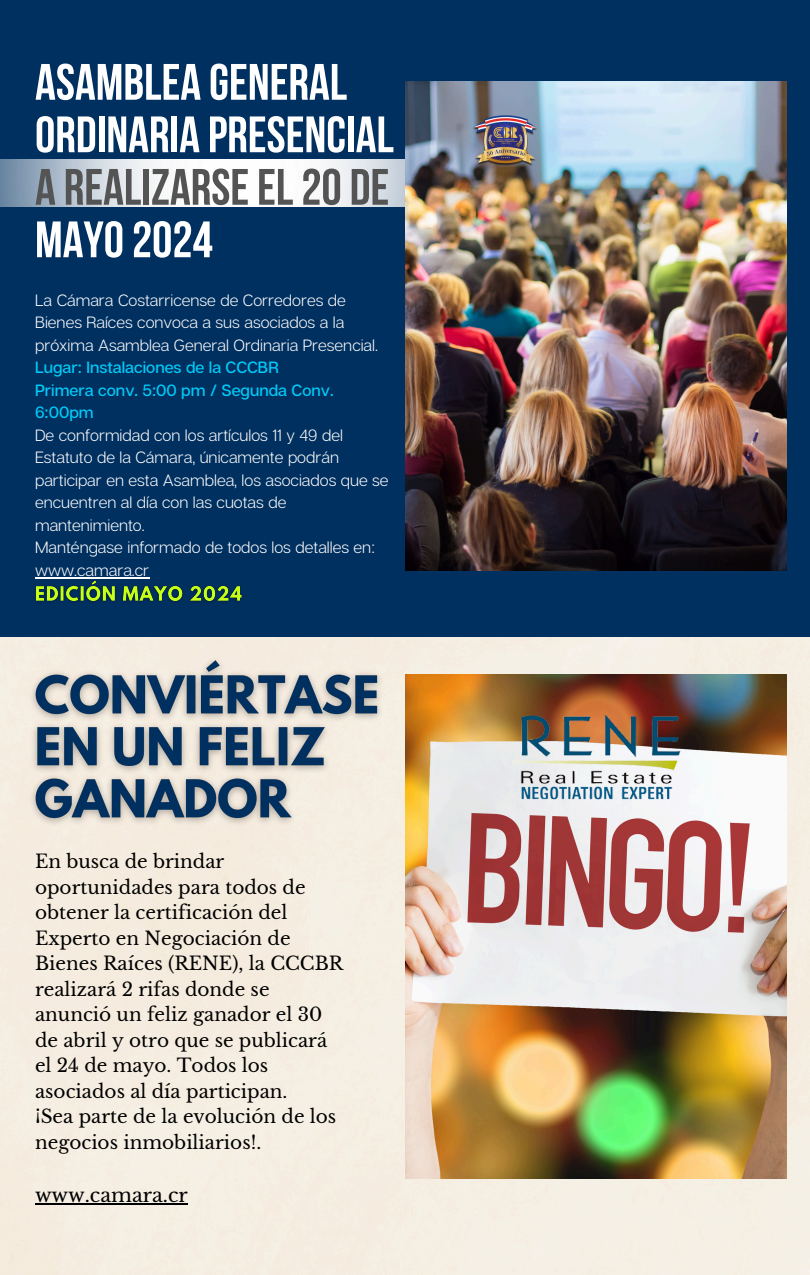
<style>
.page{position:relative;width:810px;height:1275px;background:#003060}
.page>*{position:absolute;margin:0;border:0;box-sizing:border-box;transform-origin:0 0}
.t1{font:51.1px/52.5px "Bebas Neue Cyrillic";color:#fff}
.t2{font:19.5px "Libre Baskerville";color:#000}
.t3{font:18.5px/25.5px "Libre Baskerville";color:#000}
.t4{font:300 16.3px/22.5px "Articulat CF";color:#fff}
.t5{font:500 16.3px/22.5px "Articulat CF";color:#01ccfa}
.s1{color:#545454}
</style>
<div class="page">
<img style="left:0;top:160px;width:405px;height:47px">
<img style="left:405px;top:81px;width:382px;height:490px">
<img style="left:469px;top:104px;width:72px;height:72px">
<div style="left:0;top:638px;width:810px;height:637px;background:#f5eee1"></div>
<img style="left:405px;top:675px;width:382px;height:503px">
<img style="left:24px;top:651px;width:364px;height:183px">
<hr style="left:35px;top:1203px;width:153px;height:2px;background:#000">
<img style="left:480px;top:698px;width:232px;height:112px">
<img style="left:35px;top:577px;width:207px;height:25px">
<p class="t1" style="left:35px;top:61px;width:360px">ASAMBLEA GENERAL<br>ORDINARIA PRESENCIAL<br><span class="s1">A REALIZARSEEL 20 DE<br></span>MAYO2024</p>
<p class="t4" style="left:35px;top:288px;width:344px">La Cámara Costarricense de Corredores de<br>Bienes Raíces convoca a sus asociados a la próxima Asamblea General Ordinaria Presencial.</p>
<p class="t5" style="left:35px;top:356px;width:245px">Lugar: Instalaciones de la CCCBR</p>
<p class="t5" style="left:35px;top:378px;width:300px">Primera conv. 5:00 pm / Segunda Conv.<br>6:00pm</p>
<p class="t4" style="left:35px;top:423px;width:355px">De conformidad con los artículos 11 y 49 del Estatuto de la Cámara, únicamente podrán participar en esta Asamblea, los asociados que se encuentren al día con las cuotas de mantenimiento.</p>
<h4 class="t4" style="left:35px;top:536px;width:341px">Manténgase informado de todos los detalles en: www.camara.cr</h4>
<h4 class="t3" style="left:35px;top:849px;width:310px">En busca de brindar oportunidades para todos de obtener la certificación del<br>Experto en Negociación de<br>Bienes Raíces (RENE), la CCCBR realizará 2 rifas donde se anunció un feliz ganador el 30 de abril y otro que se publicará el 24 de mayo. Todos los asociados al día participan.<br>¡Sea parte de la evolución de los negocios inmobiliarios!.</h4>
<p class="t2" style="left:35px;top:1183px;width:154px">www.camara.cr</p>
</div>
